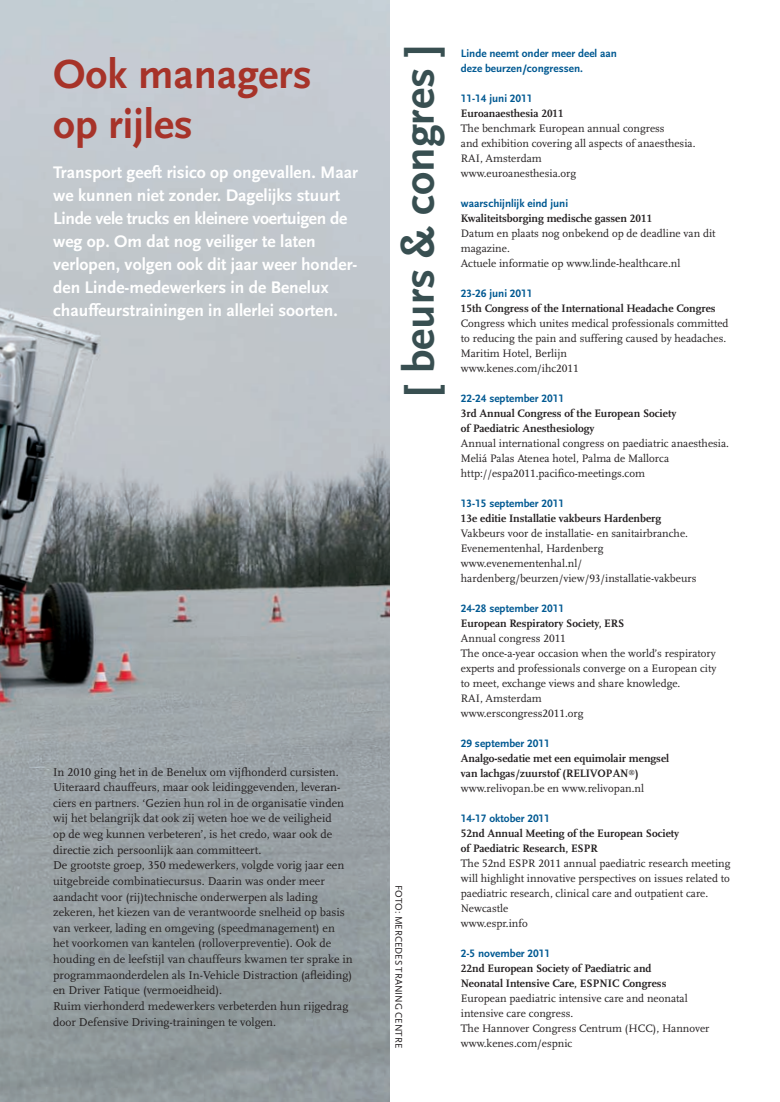
<style>
.page{position:relative;width:780px;height:1102px;background:#fff}
.page>*{position:absolute;margin:0;border:0;box-sizing:border-box;transform-origin:0 0}
.t1{font:700 45px "LG Scala Sans";color:#384f51}
.t2{font:700 42.5px/50px "LG Scala Sans";color:#a73329}
.t3{font:700 17.5px/23.1px "LG Scala Sans";color:#fff}
.t4{font:11.88px/15.6px "LG Scala";color:#231f20}
.t5{font:11.25px/15px "LG Scala";color:#231f20}
.t6{font:700 11.25px/15px "LG Scala";color:#231f20}
.t7{font:700 11.25px/15.6px "LG Scala Sans";color:#005992}
.t8{font:10px "LG Scala Sans";color:#231f20}
.s1{font-weight:400}
</style>
<div class="page">
<img style="left:0;top:0;width:390px;height:1102px">
<h2 class="t2" style="left:53px;top:50px;width:260px">Ook managers op rijles</h2>
<p class="t3" style="left:53px;top:161px;width:306px">Transport geeft risico op ongevallen. Maar we kunnen niet zonder. Dagelijks stuurt Linde vele trucks en kleinere voertuigen de weg op. Om dat nog veiliger te laten verlopen, volgen ook dit jaar weer honder&shy;den Linde-medewerkers in de Benelux chauffeurstrainingen in allerlei soorten.</p>
<p class="t4" style="left:53px;top:764px;width:301px">In 2010 ging het in de Benelux om vijfhonderd cursisten.<br>Uiteraard chauffeurs, maar ook leidinggevenden, leveran&shy;ciers en partners. ‘Gezien hun rol in de organisatie vinden wij het belangrijk dat ook zij weten hoe we de veiligheid<br>op de weg kunnen verbeteren’, is het credo, waar ook de directie zich persoonlijk aan committeert.<br>De grootste groep, 350 medewerkers, volgde vorig jaar een uitgebreide combinatiecursus. Daarin was onder meer aandacht voor (rij)technische onderwerpen als lading zekeren, het kiezen van de verantwoorde snelheid op basis van verkeer, lading en omgeving (speedmanagement) en het voorkomen van kantelen (rolloverpreventie). Ook de houding en de leefstijl van chauffeurs kwamen ter sprake in programmaonderdelen als In-Vehicle Distraction (afleiding) en Driver Fatique (vermoeidheid).<br>Ruim vierhonderd medewerkers verbeterden hun rijgedrag door Defensive Driving-trainingen te volgen.</p>
<h1 class="t1" style="left:395px;top:396px;width:352px;rotate:-90deg">[ beurs &amp; congres ]</h1>
<p class="t7" style="left:461px;top:46px;width:157px">Linde neemt onder meer deel aan deze beurzen/congressen.</p>
<p class="t7" style="left:461px;top:91px;width:73px">11-14 juni 2011</p>
<p class="t6" style="left:461px;top:106px;width:104px">Euroanaesthesia 2011</p>
<p class="t5" style="left:461px;top:121px;width:236px">The benchmark European annual congress<br>and exhibition covering all aspects of anaesthesia.<br>RAI, Amsterdam<br>www.euroanesthesia.org</p>
<p class="t7" style="left:461px;top:196px;width:109px">waarschijnlijk eind juni</p>
<p class="t6" style="left:461px;top:211px;width:193px">Kwaliteitsborging medische gassen 2011</p>
<p class="t5" style="left:461px;top:226px;width:256px">Datum en plaats nog onbekend op de deadline van dit magazine.<br>Actuele informatie op www.linde-healthcare.nl</p>
<p class="t7" style="left:461px;top:286px;width:73px">23-26 juni 2011</p>
<p class="t6" style="left:461px;top:301px;width:256px">15th Congress of the International Headache Congres</p>
<p class="t5" style="left:461px;top:316px;width:269px">Congress which unites medical professionals committed to reducing the pain and suffering caused by headaches.<br>Maritim Hotel, Berlijn<br>www.kenes.com/ihc2011</p>
<p class="t7" style="left:461px;top:391px;width:105px">22-24 september 2011</p>
<p class="t6" style="left:461px;top:406px;width:217px">3rd Annual Congress of the European Society of Paediatric Anesthesiology</p>
<p class="t5" style="left:461px;top:436px;width:270px">Annual international congress on paediatric anaesthesia.<br>Meliá Palas Atenea hotel, Palma de Mallorca http://espa2011.pacifico-meetings.com</p>
<p class="t7" style="left:461px;top:496px;width:105px">13-15 september 2011</p>
<p class="t6" style="left:461px;top:511px;width:202px">13e editie Installatie vakbeurs Hardenberg</p>
<p class="t5" style="left:461px;top:526px;width:237px">Vakbeurs voor de installatie- en sanitairbranche.<br>Evenementenhal, Hardenberg www.evenementenhal.nl/ hardenberg/beurzen/view/93/installatie-vakbeurs</p>
<p class="t7" style="left:461px;top:601px;width:105px">24-28 september 2011</p>
<p class="t6" style="left:461px;top:616px;width:165px">European Respiratory Society, ERS</p>
<p class="t5" style="left:461px;top:631px;width:257px">Annual congress 2011<br>The once-a-year occasion when the world’s respiratory experts and professionals converge on a European city to meet, exchange views and share knowledge.<br>RAI, Amsterdam<br>www.erscongress2011.org</p>
<p class="t7" style="left:461px;top:736px;width:90px">29 september 2011</p>
<p class="t6" style="left:461px;top:751px;width:210px">Analgo-sedatie met een equimolair mengsel van lachgas/zuurstof (RELIVOPAN<sup>®</sup>) <span class="s1">www.relivopan.be en www.relivopan.nl</span></p>
<p class="t7" style="left:461px;top:811px;width:90px">14-17 oktober 2011</p>
<p class="t6" style="left:461px;top:826px;width:220px">52nd Annual Meeting of the European Society of Paediatric Research, ESPR</p>
<p class="t5" style="left:461px;top:856px;width:271px">The 52nd ESPR 2011 annual paediatric research meeting will highlight innovative perspectives on issues related to paediatric research, clinical care and outpatient care.<br>Newcastle<br>www.espr.info</p>
<p class="t7" style="left:461px;top:946px;width:91px">2-5 november 2011</p>
<p class="t6" style="left:461px;top:961px;width:207px">22nd European Society of Paediatric and<br>Neonatal Intensive Care, ESPNIC Congress</p>
<p class="t5" style="left:461px;top:991px;width:250px">European paediatric intensive care and neonatal intensive care congress.<br>The Hannover Congress Centrum (HCC), Hannover www.kenes.com/espnic</p>
<p class="t8" style="left:404px;top:885px;width:165px;rotate:90deg">FOTO: MERCEDES TRANING CENTRE</p>
</div>
